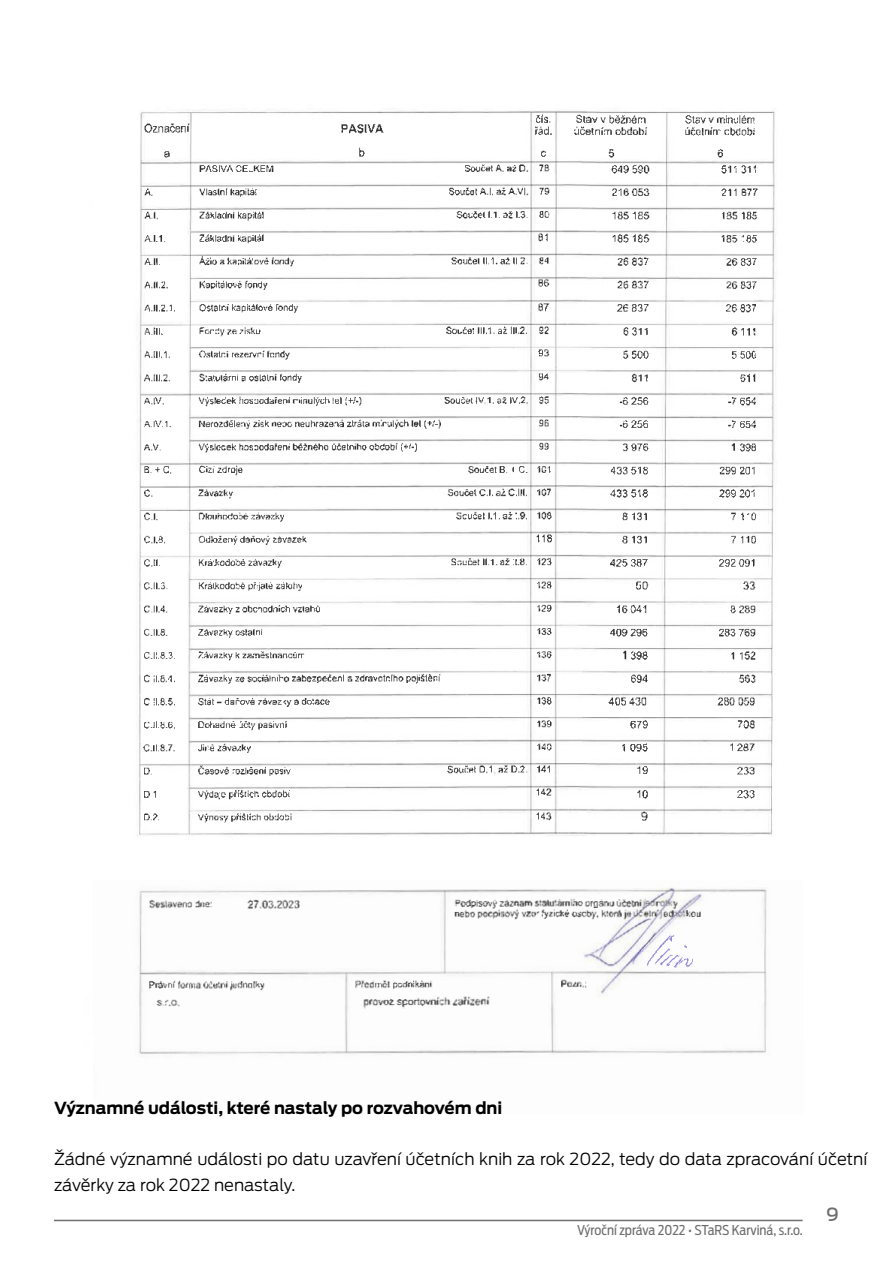
<style>
.page{position:relative;width:893px;height:1263px;background:#fff}
.page>*{position:absolute;margin:0;border:0;box-sizing:border-box;transform-origin:0 0}
.t1{font:500 18px "Ford Antenna";color:#706f6f}
.t2{font:300 16.5px/25.5px "Ford Antenna";color:#000}
.t3{font:700 16.5px "Ford Antenna";color:#000}
.t4{font:13.5px "Ford Antenna Cond";color:#706f6f}
</style>
<div class="page">
<hr style="left:54px;top:1220px;width:749px;height:1px;background:#706f6f">
<img style="left:137px;top:109px;width:639px;height:727px">
<img style="left:341px;top:113px;width:415px;height:45px">
<img style="left:142px;top:163px;width:616px;height:661px">
<img style="left:204px;top:744px;width:19px;height:4px">
<svg style="left:232px;top:744px;width:7px;height:4px"></svg>
<svg style="left:751px;top:536px;width:7px;height:6px"></svg>
<svg style="left:237px;top:511px;width:4px;height:8px"></svg>
<svg style="left:640px;top:811px;width:9px;height:11px"></svg>
<svg style="left:728px;top:741px;width:7px;height:12px"></svg>
<svg style="left:619px;top:650px;width:7px;height:10px"></svg>
<img style="left:742px;top:580px;width:14px;height:11px">
<img style="left:633px;top:580px;width:16px;height:11px">
<img style="left:536px;top:533px;width:18px;height:10px">
<svg style="left:237px;top:395px;width:7px;height:8px"></svg>
<svg style="left:751px;top:351px;width:7px;height:7px"></svg>
<svg style="left:751px;top:117px;width:5px;height:7px"></svg>
<svg style="left:538px;top:233px;width:11px;height:9px"></svg>
<svg style="left:162px;top:149px;width:10px;height:9px"></svg>
<svg style="left:357px;top:147px;width:9px;height:11px"></svg>
<img style="left:144px;top:122px;width:46px;height:12px">
<img style="left:138px;top:887px;width:629px;height:167px">
<img style="left:148px;top:976px;width:440px;height:34px">
<img style="left:147px;top:895px;width:555px;height:29px">
<img style="left:645px;top:933px;width:51px;height:35px">
<p class="t3" style="left:54px;top:1093px;width:450px">Významné události, které nastaly po rozvahovém dni</p>
<p class="t2" style="left:54px;top:1144px;width:815px">Žádné významné události po datu uzavření účetních knih za rok 2022, tedy do data zpracování účetní závěrky za rok 2022 nenastaly.</p>
<p class="t4" style="left:577px;top:1218px;width:227px">Výroční zpráva 2022 • STaRS Karviná, s.r.o.</p>
<p class="t1" style="left:826px;top:1199px;width:14px">9</p>
</div>
